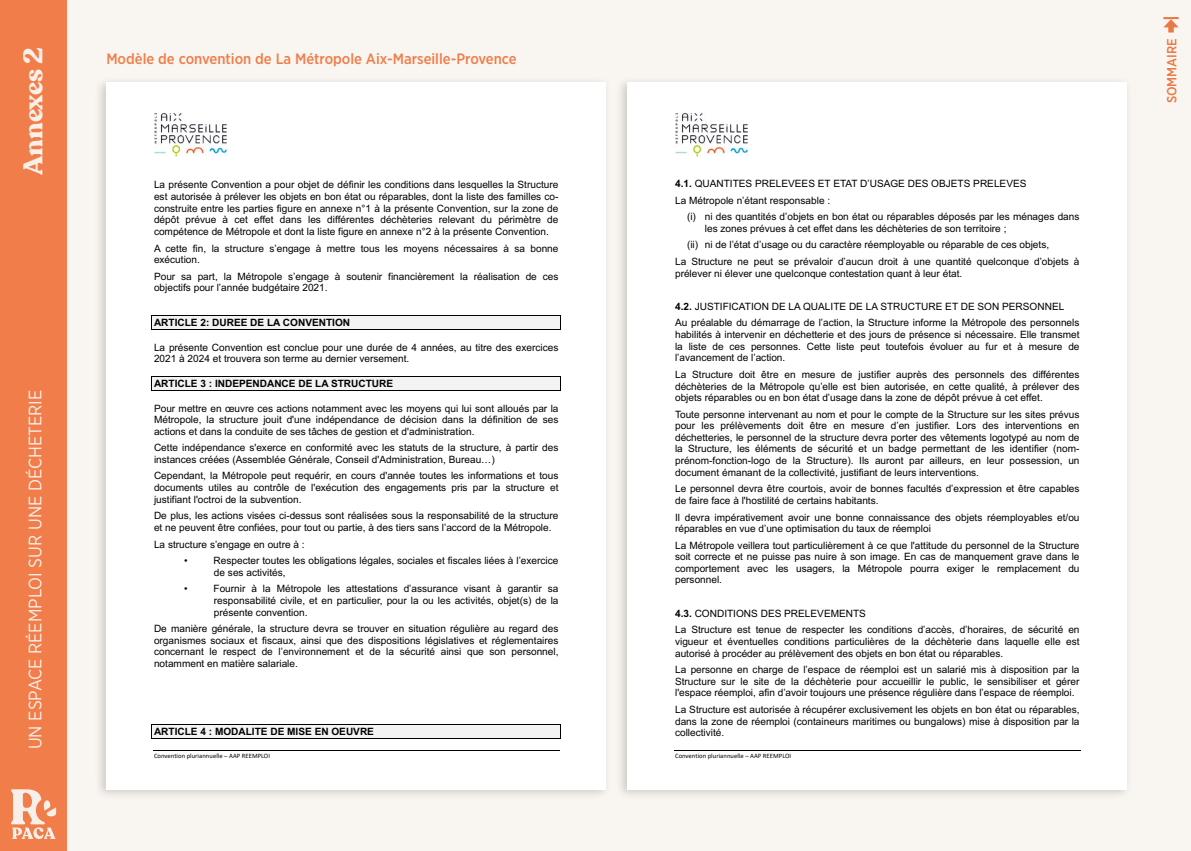
<style>
.page{position:relative;width:1191px;height:851px;background:#fff}
.page>*{position:absolute;margin:0;border:0;box-sizing:border-box;transform-origin:0 0}
.t1{font:700 27px "Recoleta";letter-spacing:-.005em;color:#f9f6f1}
.t2{font:18px "Gotham Narrow";color:#f9f6f1}
.t3{font:500 15px "Gotham Narrow";color:#f07d4a}
.t4{font:500 13.2px "Gotham Narrow";color:#f07d4a}
.t5{font:10.05px/11.6px "Arial";color:#000}
.t6{font:10.05px/11.6px "Arial";color:#000003;text-align:justify}
.t7{font:700 10.05px "Arial";color:#000}
.t8{font:6.6px "Calibri";letter-spacing:.005em;color:#000}
.s1{font-weight:700}
</style>
<div class="page">
<div style="left:6px;top:0;width:1185px;height:850px;background:#f9f6f1"></div>
<div style="left:0;top:0;width:66px;height:850px;background:#f07d4a"></div>
<svg style="left:11px;top:789px;width:45px;height:49px"></svg>
<div style="left:94px;top:75px;width:518px;height:726px;background:#000;opacity:.18"></div>
<div style="left:106px;top:82px;width:500px;height:707px;background:#fff"></div>
<hr style="left:153px;top:749px;width:407px;height:1px;background:#000">
<img style="left:154px;top:113px;width:72px;height:43px">
<div style="left:152px;top:315px;width:408px;height:14px;background:#f3f3f3"></div>
<hr style="left:152px;top:315px;width:408px;height:1px;background:#000">
<hr style="left:152px;top:329px;width:408px;height:1px;background:#000">
<svg style="left:151px;top:315px;width:1px;height:15px"></svg>
<svg style="left:560px;top:315px;width:1px;height:15px"></svg>
<div style="left:152px;top:376px;width:408px;height:13px;background:#f3f3f3"></div>
<hr style="left:152px;top:376px;width:408px;height:1px;background:#000">
<hr style="left:152px;top:389px;width:408px;height:1px;background:#000">
<svg style="left:151px;top:376px;width:1px;height:14px"></svg>
<svg style="left:560px;top:376px;width:1px;height:14px"></svg>
<div style="left:152px;top:724px;width:408px;height:13px;background:#f3f3f3"></div>
<hr style="left:152px;top:723px;width:408px;height:1px;background:#000">
<hr style="left:152px;top:737px;width:408px;height:1px;background:#000">
<svg style="left:151px;top:724px;width:1px;height:14px"></svg>
<svg style="left:560px;top:724px;width:1px;height:14px"></svg>
<div style="left:615px;top:75px;width:517px;height:726px;background:#000;opacity:.18"></div>
<div style="left:627px;top:82px;width:500px;height:707px;background:#fff"></div>
<hr style="left:674px;top:749px;width:406px;height:1px;background:#000">
<img style="left:675px;top:113px;width:72px;height:43px">
<h1 class="t1" style="left:16px;top:175px;width:129px;rotate:-90deg">Annexes 2</h1>
<h3 class="t3" style="left:106px;top:49px;width:412px">Modèle de convention de La Métropole Aix-Marseille-Provence</h3>
<h2 class="t2" style="left:24px;top:749px;width:361px;rotate:-90deg">UN ESPACE RÉEMPLOI SUR UNE DÉCHETERIE</h2>
<p class="t5" style="left:154px;top:179px;width:406px;text-align:justify">La présente Convention a pour objet de définir les conditions dans lesquelles la Structure est autorisée à prélever les objets en bon état ou réparables, dont la liste des familles co&shy;construite entre les parties figure en annexe n°1 à la présente Convention, sur la zone de dépôt prévue à cet effet dans les différentes déchèteries relevant du périmètre de compétence de Métropole et dont la liste figure en annexe n°2 à la présente Convention.</p>
<p class="t5" style="left:154px;top:242px;width:406px">A cette fin, la structure s’engage à mettre tous les moyens nécessaires à sa bonne exécution.</p>
<p class="t5" style="left:154px;top:270px;width:406px">Pour sa part, la Métropole s’engage à soutenir financièrement la réalisation de ces objectifs pour l’année budgétaire 2021.</p>
<p class="t7" style="left:154px;top:315px;width:198px">ARTICLE 2: DUREE DE LA CONVENTION</p>
<p class="t5" style="left:154px;top:341px;width:406px">La présente Convention est conclue pour une durée de 4 années, au titre des exercices<br>2021 à 2024 et trouvera son terme au dernier versement.</p>
<p class="t7" style="left:154px;top:376px;width:241px">ARTICLE 3 : INDEPENDANCE DE LA STRUCTURE</p>
<p class="t6" style="left:154px;top:402px;width:406px">Pour mettre en œuvre ces actions notamment avec les moyens qui lui sont alloués par la Métropole, la structure jouit d'une indépendance de décision dans la définition de ses actions et dans la conduite de ses tâches de gestion et d'administration.</p>
<p class="t6" style="left:154px;top:441px;width:406px">Cette indépendance s'exerce en conformité avec les statuts de la structure, à partir des instances créées (Assemblée Générale, Conseil d'Administration, Bureau…)</p>
<p class="t5" style="left:154px;top:470px;width:406px;text-align:justify">Cependant, la Métropole peut requérir, en cours d'année toutes les informations et tous documents utiles au contrôle de l'exécution des engagements pris par la structure et justifiant l'octroi de la subvention.</p>
<p class="t5" style="left:154px;top:510px;width:406px">De plus, les actions visées ci-dessus sont réalisées sous la responsabilité de la structure et ne peuvent être confiées, pour tout ou partie, à des tiers sans l’accord de la Métropole.</p>
<p class="t5" style="left:184px;top:535px;width:122px;line-height:16.5px;text-indent:-30px">La structure s’engage en outre à : •</p>
<p class="t5" style="left:213px;top:554px;width:346px">Respecter toutes les obligations légales, sociales et fiscales liées à l’exercice de ses activités,</p>
<p class="t5" style="left:184px;top:583px;width:5px">•</p>
<p class="t5" style="left:213px;top:583px;width:346px;text-align:justify">Fournir à la Métropole les attestations d’assurance visant à garantir sa responsabilité civile, et en particulier, pour la ou les activités, objet(s) de la présente convention.</p>
<p class="t5" style="left:154px;top:622px;width:406px;text-align:justify">De manière générale, la structure devra se trouver en situation régulière au regard des organismes sociaux et fiscaux, ainsi que des dispositions législatives et réglementaires concernant le respect de l’environnement et de la sécurité ainsi que son personnel, notamment en matière salariale.</p>
<p class="t7" style="left:154px;top:724px;width:221px">ARTICLE 4 : MODALITE DE MISE EN OEUVRE</p>
<p class="t8" style="left:154px;top:750px;width:118px">Convention pluriannuelle – AAP REEMPLOI</p>
<p class="t5" style="left:675px;top:175px;width:353px;line-height:16.5px"><span class="s1">4.1.</span> QUANTITES PRELEVEES ET ETAT D’USAGE DES OBJETS PRELEVES<br>La Métropole n’étant responsable :</p>
<p class="t5" style="left:705px;top:211px;width:376px;text-indent:-18px">(i) ni des quantités d’objets en bon état ou réparables déposés par les ménages dans les zones prévues à cet effet dans les déchèteries de son territoire ;</p>
<p class="t5" style="left:675px;top:236px;width:406px;line-height:16.5px;text-indent:12px">(ii) ni de l’état d’usage ou du caractère réemployable ou réparable de ces objets,<br>La Structure ne peut se prévaloir d’aucun droit à une quantité quelconque d’objets à</p>
<p class="t5" style="left:675px;top:267px;width:289px">prélever ni élever une quelconque contestation quant à leur état.</p>
<p class="t5" style="left:675px;top:298px;width:406px;line-height:16.5px"><span class="s1">4.2.</span> JUSTIFICATION DE LA QUALITE DE LA STRUCTURE ET DE SON PERSONNEL<br>Au préalable du démarrage de l’action, la Structure informe la Métropole des personnels</p>
<p class="t5" style="left:675px;top:329px;width:406px;text-align:justify">habilités à intervenir en déchetterie et des jours de présence si nécessaire. Elle transmet la liste de ces personnes. Cette liste peut toutefois évoluer au fur et à mesure de l’avancement de l’action.</p>
<p class="t5" style="left:675px;top:368px;width:406px;text-align:justify">La Structure doit être en mesure de justifier auprès des personnels des différentes déchèteries de la Métropole qu’elle est bien autorisée, en cette qualité, à prélever des objets réparables ou en bon état d’usage dans la zone de dépôt prévue à cet effet.</p>
<p class="t5" style="left:675px;top:408px;width:406px;text-align:justify">Toute personne intervenant au nom et pour le compte de la Structure sur les sites prévus pour les prélèvements doit être en mesure d’en justifier. Lors des interventions en déchetteries, le personnel de la structure devra porter des vêtements logotypé au nom de la Structure, les éléments de sécurité et un badge permettant de les identifier (nom&shy;prénom-fonction-logo de la Structure). Ils auront par ailleurs, en leur possession, un document émanant de la collectivité, justifiant de leurs interventions.</p>
<p class="t5" style="left:675px;top:483px;width:406px">Le personnel devra être courtois, avoir de bonnes facultés d’expression et être capables de faire face à l'hostilité de certains habitants.</p>
<p class="t5" style="left:675px;top:511px;width:406px">Il devra impérativement avoir une bonne connaissance des objets réemployables et/ou réparables en vue d’une optimisation du taux de réemploi</p>
<p class="t5" style="left:675px;top:539px;width:406px;text-align:justify">La Métropole veillera tout particulièrement à ce que l'attitude du personnel de la Structure soit correcte et ne puisse pas nuire à son image. En cas de manquement grave dans le comportement avec les usagers, la Métropole pourra exiger le remplacement du personnel.</p>
<p class="t5" style="left:675px;top:604px;width:406px;line-height:16.6px"><span class="s1">4.3.</span> CONDITIONS DES PRELEVEMENTS<br>La Structure est tenue de respecter les conditions d’accès, d’horaires, de sécurité en</p>
<p class="t5" style="left:675px;top:635px;width:406px">vigueur et éventuelles conditions particulières de la déchèterie dans laquelle elle est autorisé à procéder au prélèvement des objets en bon état ou réparables.</p>
<p class="t5" style="left:675px;top:663px;width:406px;text-align:justify">La personne en charge de l’espace de réemploi est un salarié mis à disposition par la Structure sur le site de la déchèterie pour accueillir le public, le sensibiliser et gérer l'espace réemploi, afin d’avoir toujours une présence régulière dans l’espace de réemploi.</p>
<p class="t5" style="left:675px;top:703px;width:406px;text-align:justify">La Structure est autorisée à récupérer exclusivement les objets en bon état ou réparables, dans la zone de réemploi (containeurs maritimes ou bungalows) mise à disposition par la collectivité.</p>
<p class="t8" style="left:675px;top:750px;width:118px">Convention pluriannuelle – AAP REEMPLOI</p>
<h3 class="t4" style="left:1163px;top:103px;width:67px;rotate:-90deg">SOMMAIRE</h3>
</div>
